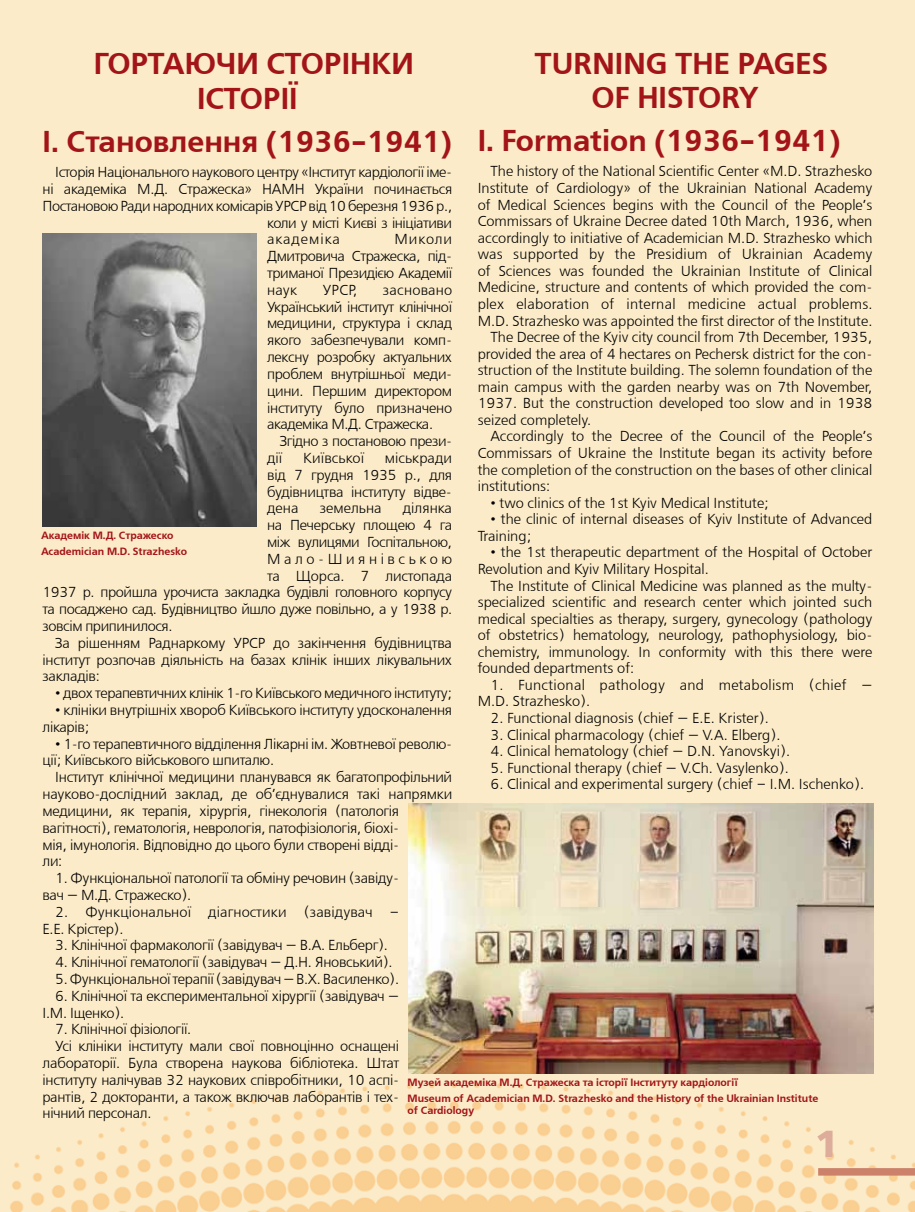
<style>
.page{position:relative;width:915px;height:1212px;background:#fff}
.page>*{position:absolute;margin:0;border:0;box-sizing:border-box;transform-origin:0 0}
.t1{font:700 37.5px "Free Set";color:#ddac9a}
.t2{font:700 30px/34.5px "Free Set C";color:#a31418;text-align:center}
.t3{font:14.4px/16.8px "Free Set C";letter-spacing:-.02em;color:#000}
.t4{font:14.4px/16.5px "Free Set C";color:#000}
.t5{font:14.4px "Free Set C";letter-spacing:.015em;color:#000}
.t6{font:14.4px/16.8px "Free Set C";letter-spacing:.005em;color:#000}
.t7{font:14.4px/16.5px "Free Set C";letter-spacing:.02em;color:#000}
.t8{font:14.4px "Free Set C";letter-spacing:.245em;color:#000}
.t9{font:14.4px "Free Set C";letter-spacing:.065em;color:#000}
.t10{font:700 10.5px/16.4px "Free Set C";color:#a31418}
</style>
<div class="page">
<div style="left:0;top:0;width:914px;height:1212px;background:#fbebc8"></div>
<div style="left:817px;top:1168px;width:97px;height:7px;background:#cb816a"></div>
<img style="left:408px;top:804px;width:465px;height:270px">
<img style="left:43px;top:233px;width:213px;height:294px">
<h2 class="t2" style="left:94px;top:47px;width:321px">Гортаючи сторінки історії</h2>
<h2 class="t2" style="left:43px;top:125px;width:411px">І. Становлення (1936-1941)</h2>
<p class="t3" style="left:55px;top:164px;width:398px">Історія Національного наукового центру «Інститут кардіології іме-</p>
<p class="t3" style="left:43px;top:181px;width:411px">ні академіка М.Д. Стражеска» НАМН України починається</p>
<p class="t3" style="left:43px;top:198px;width:411px">Постановою Ради народних комісарів УРСР від 10 березня 1936 р.,</p>
<p class="t3" style="left:267px;top:215px;width:186px">коли у місті Києві з ініціативи</p>
<p class="t9" style="left:267px;top:231px;width:74px">академіка</p>
<h2 class="t2" style="left:534px;top:47px;width:295px">Turning the pages of History</h2>
<h2 class="t2" style="left:477px;top:125px;width:364px">І. Formation (1936-1941)</h2>
<p class="t4" style="left:490px;top:164px;width:383px">The history of the National Scientific Center «M.D. Strazhesko</p>
<p class="t4" style="left:477px;top:180px;width:396px">Institute of Cardiology» of the Ukrainian National Academy</p>
<p class="t4" style="left:477px;top:197px;width:396px">of Medical Sciences begins with the Council of the People’s</p>
<p class="t4" style="left:477px;top:213px;width:396px">Commissars of Ukraine Decree dated 10th March, 1936, when</p>
<p class="t4" style="left:477px;top:230px;width:396px">accordingly to initiative of Academician M.D. Strazhesko which</p>
<p class="t5" style="left:477px;top:246px;width:396px">was supported by the Presidium of Ukrainian Academy</p>
<p class="t4" style="left:477px;top:263px;width:396px">of Sciences was founded the Ukrainian Institute of Clinical</p>
<p class="t4" style="left:477px;top:279px;width:396px">Medicine, structure and contents of which provided the com-</p>
<p class="t5" style="left:477px;top:296px;width:396px">plex elaboration of internal medicine actual problems.</p>
<p class="t4" style="left:477px;top:313px;width:396px">M.D. Strazhesko was appointed the first director of the Institute.</p>
<p class="t4" style="left:490px;top:329px;width:383px">The Decree of the Kyiv city council from 7th December, 1935,</p>
<p class="t4" style="left:477px;top:346px;width:396px">provided the area of 4 hectares on Pechersk district for the con-</p>
<p class="t4" style="left:477px;top:362px;width:396px">struction of the Institute building. The solemn foundation of the</p>
<p class="t4" style="left:477px;top:379px;width:396px">main campus with the garden nearby was on 7th November,</p>
<p class="t4" style="left:477px;top:395px;width:396px">1937. But the construction developed too slow and in 1938</p>
<p class="t4" style="left:477px;top:412px;width:115px">seized completely.</p>
<p class="t4" style="left:490px;top:429px;width:383px">Accordingly to the Decree of the Council of the People’s</p>
<p class="t4" style="left:477px;top:445px;width:396px">Commissars of Ukraine the Institute began its activity before</p>
<p class="t4" style="left:477px;top:462px;width:396px">the completion of the construction on the bases of other clinical</p>
<p class="t4" style="left:477px;top:478px;width:74px">institutions:</p>
<p class="t4" style="left:490px;top:495px;width:280px">• two clinics of the 1st Kyiv Medical Institute;</p>
<p class="t4" style="left:477px;top:511px;width:396px;text-indent:13px">• the clinic of internal diseases of Kyiv Institute of Advanced<br>Training;</p>
<p class="t4" style="left:477px;top:544px;width:396px;text-indent:13px">• the 1st therapeutic department of the Hospital of October<br>Revolution and Kyiv Military Hospital.</p>
<p class="t3" style="left:477px;top:578px;width:396px;text-align:justify;text-indent:13px">The Institute of Clinical Medicine was planned as the multy&shy;specialized scientific and research center which jointed such medical specialties as therapy, surgery, gynecology (pathology of obstetrics) hematology, neurology, pathophysiology, bio&shy;chemistry, immunology. In conformity with this there were founded departments of:</p>
<p class="t7" style="left:477px;top:677px;width:396px;text-indent:13px">1. Functional pathology and metabolism (chief —<br>M.D. Strazhesko).</p>
<p class="t4" style="left:490px;top:710px;width:280px">2. Functional diagnosis (chief — E.E. Krister).</p>
<p class="t4" style="left:490px;top:727px;width:291px">3. Clinical pharmacology (chief — V.A. Elberg).</p>
<p class="t4" style="left:490px;top:743px;width:301px">4. Clinical hematology (chief — D.N. Yanovskyi).</p>
<p class="t4" style="left:490px;top:760px;width:300px">5. Functional therapy (chief — V.Ch. Vasylenko).</p>
<p class="t4" style="left:490px;top:776px;width:375px">6. Clinical and experimental surgery (chief – I.M. Ischenko).</p>
<p class="t3" style="left:267px;top:231px;width:186px;text-align:justify;text-indent:127px">Миколи Дмитровича Стражеска, під&shy;триманої Президією Академії наук</p>
<p class="t3" style="left:323px;top:282px;width:36px">УРСР,</p>
<p class="t3" style="left:267px;top:282px;width:186px;text-align:justify;text-indent:116px">засновано Український інститут клінічної медицини, структура і склад якого забезпечували комп&shy;лексну розробку актуальних проблем внутрішньої меди&shy;цини. Першим директором інституту було призначено академіка М.Д. Стражеска.</p>
<p class="t3" style="left:267px;top:433px;width:186px;text-indent:13px">Згідно з постановою прези&shy;дії</p>
<p class="t3" style="left:267px;top:450px;width:186px;text-align:justify;text-indent:118px">міськради від 7 грудня 1935 р., для будівництва інституту відве&shy;дена</p>
<p class="t6" style="left:303px;top:450px;width:63px">Київської</p>
<p class="t6" style="left:319px;top:500px;width:63px">земельна</p>
<p class="t6" style="left:402px;top:500px;width:51px">ділянка</p>
<p class="t3" style="left:267px;top:517px;width:186px">на Печерську площею 4 га</p>
<p class="t3" style="left:267px;top:534px;width:186px">між вулицями Госпітальною,</p>
<p class="t8" style="left:267px;top:550px;width:186px">Мало-Шиянівською</p>
<p class="t3" style="left:267px;top:567px;width:186px">та Щорса. 7 листопада</p>
<p class="t3" style="left:43px;top:584px;width:411px">1937 р. пройшла урочиста закладка будівлі головного корпусу</p>
<p class="t3" style="left:43px;top:601px;width:411px">та посаджено сад. Будівництво йшло дуже повільно, а у 1938 р.</p>
<p class="t3" style="left:43px;top:618px;width:131px">зовсім припинилося.</p>
<p class="t3" style="left:55px;top:635px;width:398px">За рішенням Раднаркому УРСР до закінчення будівництва</p>
<p class="t3" style="left:43px;top:651px;width:411px">інститут розпочав діяльність на базах клінік інших лікувальних</p>
<p class="t3" style="left:43px;top:668px;width:59px">закладів:</p>
<p class="t3" style="left:55px;top:685px;width:398px">• двох терапевтичних клінік 1-го Київського медичного інституту;</p>
<p class="t3" style="left:43px;top:702px;width:411px;text-indent:13px">• клініки внутрішніх хвороб Київського інституту удосконалення лікарів;</p>
<p class="t3" style="left:43px;top:736px;width:411px;text-indent:13px">• 1-го терапевтичного відділення Лікарні ім. Жовтневої револю&shy;ції; Київського військового шпиталю.</p>
<p class="t3" style="left:43px;top:769px;width:411px;text-indent:13px">Інститут клінічної медицини планувався як багатопрофільний науково-дослідний заклад, де об’єднувалися такі напрямки медицини, як терапія, хірургія, гінекологія (патологія вагітності), гематологія, неврологія, патофізіологія, біохі-<br>мія, імунологія. Відповідно до цього були створені відді-<br>ли:</p>
<p class="t3" style="left:43px;top:870px;width:358px;text-indent:13px">1. Функціональної патології та обміну речовин (завіду&shy;вач — М.Д. Стражеско).</p>
<p class="t6" style="left:43px;top:904px;width:358px;text-indent:13px">2. Функціональної діагностики (завідувач –<br>Е.Е. Крістер).</p>
<p class="t3" style="left:55px;top:937px;width:334px">3. Клінічної фармакології (завідувач — В.А. Ельберг).</p>
<p class="t3" style="left:55px;top:954px;width:339px">4. Клінічної гематології (завідувач — Д.Н. Яновський).</p>
<p class="t3" style="left:55px;top:971px;width:345px">5. Функціональної терапії (завідувач— В.Х.Василенко).</p>
<p class="t3" style="left:43px;top:988px;width:358px;text-indent:13px">6. Клінічної та експериментальної хірургії (завідувач —<br>І.М. Іщенко).</p>
<p class="t3" style="left:55px;top:1021px;width:137px">7. Клінічної фізіології.</p>
<p class="t3" style="left:55px;top:1038px;width:345px">Усі клініки інституту мали свої повноцінно оснащені</p>
<p class="t3" style="left:43px;top:1055px;width:358px">лабораторії. Була створена наукова бібліотека. Штат</p>
<p class="t3" style="left:43px;top:1072px;width:358px">інституту налічував 32 наукових співробітники, 10 аспі-</p>
<p class="t3" style="left:43px;top:1088px;width:358px">рантів, 2 докторанти, а також включав лаборантів і тех-</p>
<p class="t3" style="left:43px;top:1105px;width:110px">нічний персонал.</p>
<p class="t10" style="left:41px;top:528px;width:148px">Академік М.Д. Стражеско<br>Academician M.D. Strazhesko</p>
<p class="t10" style="left:407px;top:1074px;width:412px">Музей академіка М.Д. Стражеска та історії Інституту кардіології<br>Museum of Academician M.D. Strazhesko and the History of the Ukrainian Іnstitute</p>
<p class="t10" style="left:407px;top:1102px;width:68px">of Cardiology</p>
<h1 class="t1" style="left:815px;top:1122px;width:24px">1</h1>
</div>
